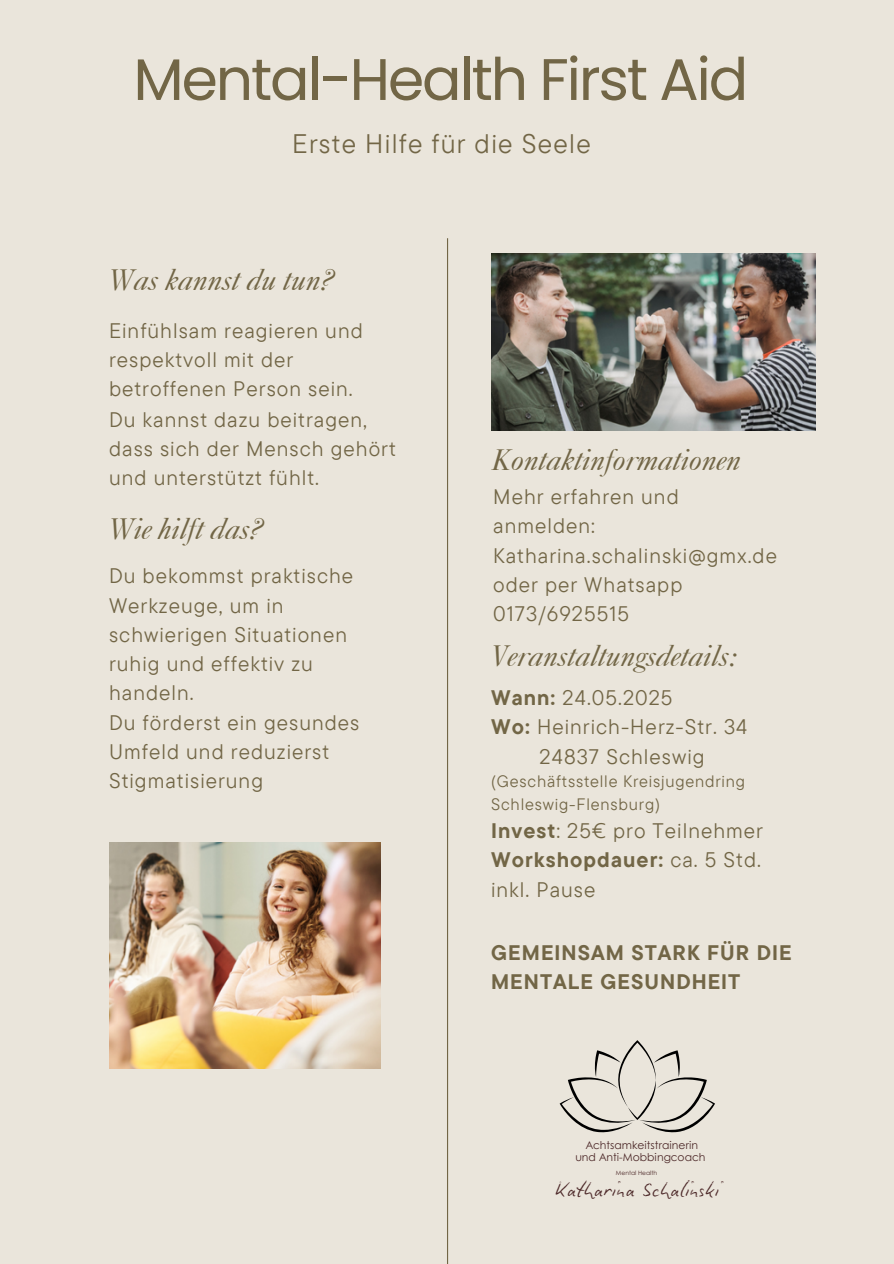
<style>
.page{position:relative;width:894px;height:1264px;background:#fff}
.page>*{position:absolute;margin:0;border:0;box-sizing:border-box;transform-origin:0 0}
.t1{font:58.5px "Poppins";letter-spacing:-.04em;color:#726646}
.t2{font:italic 30px "Caslon 540 LT Std";letter-spacing:-.01em;color:#726646}
.t3{font:26.7px "TT Commons Pro";letter-spacing:.05em;color:#726646}
.t4{font:22.2px "Biro Script Plus";color:#4d2929}
.t5{font:21px/29.2px "TT Commons Pro";letter-spacing:.05em;color:#726646}
.t6{font:700 21px/29.2px "TT Commons Pro";letter-spacing:.05em;color:#726646}
.t7{font:16.5px/22.5px "TT Commons Pro";letter-spacing:.05em;color:#726646}
.t8{font:10.8px "Century Gothic";color:#4d2929}
.t9{font:6px "Century Gothic";color:#4d2929}
.s1{font-weight:700}
</style>
<div class="page">
<div style="left:0;top:0;width:893px;height:1263px;background:#eae5db"></div>
<hr style="left:447px;top:238px;width:1px;height:1025px;background:#726646">
<img style="left:109px;top:842px;width:271px;height:225px">
<img style="left:491px;top:254px;width:324px;height:176px">
<svg style="left:559px;top:1040px;width:155px;height:93px"></svg>
<p class="t1" style="left:133px;top:38px;width:616px">Mental-Health First Aid</p>
<p class="t3" style="left:292px;top:126px;width:300px">Erste Hilfe für die Seele</p>
<h5 class="t2" style="left:109px;top:269px;width:226px">Was kannst du tun?</h5>
<h2 class="t5" style="left:109px;top:315px;width:255px">Einfühlsam reagieren und respektvoll mit der betroffenen Person sein.</h2>
<h5 class="t5" style="left:109px;top:404px;width:288px">Du kannst dazu beitragen, dass sich der Mensch gehört und unterstützt fühlt.</h5>
<h2 class="t2" style="left:109px;top:518px;width:155px">Wie hilft das?</h2>
<h5 class="t5" style="left:109px;top:561px;width:252px">Du bekommst praktische<br>Werkzeuge, um in schwierigen Situationen ruhig und effektiv zu handeln.<br>Du förderst ein gesundes<br>Umfeld und reduzierst<br>Stigmatisierung</h5>
<p class="t2" style="left:491px;top:449px;width:251px">Kontaktinformationen</p>
<h2 class="t5" style="left:493px;top:481px;width:285px">Mehr erfahren und anmelden:<br>Katharina.schalinski@gmx.de oder per Whatsapp<br>0173/6925515</h2>
<h5 class="t2" style="left:491px;top:645px;width:246px">Veranstaltungsdetails:</h5>
<h2 class="t5" style="left:491px;top:682px;width:183px"><span class="s1">Wann:</span> 24.05.2025</h2>
<h2 class="t5" style="left:491px;top:712px;width:258px"><span class="s1">Wo:</span> Heinrich-Herz-Str. 34</h2>
<h2 class="t5" style="left:539px;top:741px;width:166px">24837 Schleswig</h2>
<h2 class="t7" style="left:491px;top:769px;width:255px">(Geschäftsstelle Kreisjugendring<br>Schleswig-Flensburg)</h2>
<h2 class="t5" style="left:491px;top:815px;width:273px;text-align:justify"><span class="s1">Invest</span>: 25€ pro Teilnehmer <span class="s1">Workshopdauer:</span> ca. 5 Std. inkl. Pause</h2>
<h6 class="t6" style="left:491px;top:937px;width:302px">GEMEINSAM STARK FÜR DIE<br>MENTALE GESUNDHEIT</h6>
<p class="t8" style="left:585px;top:1136px;width:114px">Achtsamkeitstrainerin</p>
<p class="t8" style="left:575px;top:1148px;width:131px">und Anti-Mobbingcoach</p>
<p class="t9" style="left:615px;top:1167px;width:43px">Mental Health</p>
<h4 class="t4" style="left:555px;top:1175px;width:166px">Katharina Schalinski</h4>
</div>
